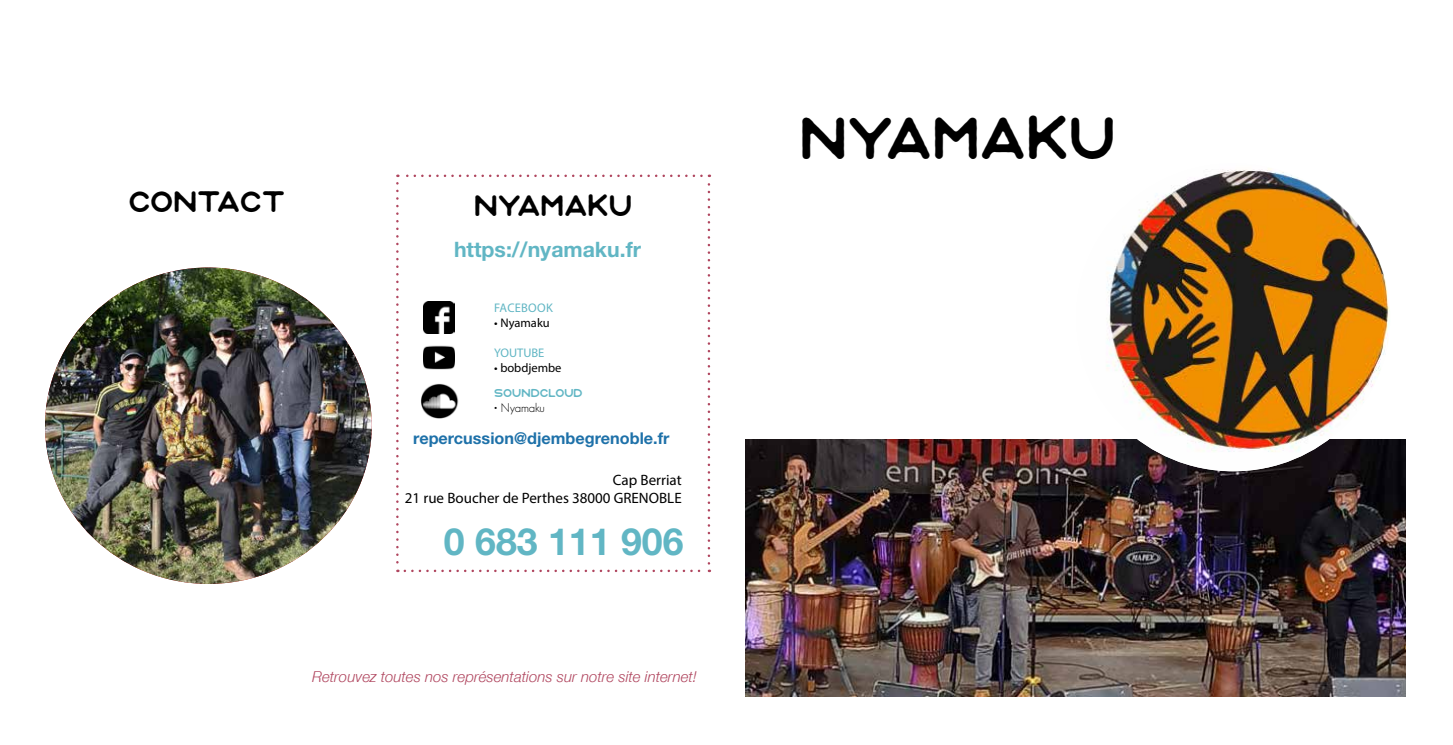
<style>
.page{position:relative;width:1453px;height:745px;background:#fff}
.page>*{position:absolute;margin:0;border:0;box-sizing:border-box;transform-origin:0 0}
.t1{font:45px "Old Growth";color:#000}
.t2{font:700 37.5px "Helvetica Neue";color:#61b6c4}
.t3{font:22.5px "Old Growth";color:#000}
.t4{font:700 21.25px "Helvetica Neue";color:#61b6c4}
.t5{font:700 16.25px "Helvetica Neue";color:#1e71a9}
.t6{font:italic 15px "Helvetica Neue";color:#b0465f}
.t7{font:15px/18px "Myriad Pro";color:#000;text-align:right}
.t8{font:12.5px "Myriad Pro";color:#000}
.t9{font:12.5px "Myriad Pro";letter-spacing:.005em;color:#61b6c4}
.t10{font:300 12.38px "Geosans";color:#000}
.t11{font:8.75px "Old Growth";color:#61b6c4}
</style>
<div class="page">
<img style="left:745px;top:439px;width:661px;height:256px">
<img style="left:1076px;top:168px;width:314px;height:303px">
<svg style="left:396px;top:183px;width:3px;height:388px"></svg>
<svg style="left:405px;top:569px;width:305px;height:2px"></svg>
<svg style="left:708px;top:174px;width:2px;height:389px"></svg>
<svg style="left:397px;top:174px;width:304px;height:3px"></svg>
<img style="left:424px;top:301px;width:31px;height:32px">
<img style="left:423px;top:345px;width:32px;height:24px">
<img style="left:45px;top:267px;width:327px;height:316px">
<img style="left:421px;top:384px;width:38px;height:33px">
<h3 class="t3" style="left:128px;top:191px;width:158px">CONTACT</h3>
<h3 class="t3" style="left:474px;top:195px;width:159px">NYAMAKU</h3>
<h3 class="t4" style="left:454px;top:236px;width:188px">https://nyamaku.fr</h3>
<p class="t9" style="left:494px;top:300px;width:60px">Facebook</p>
<p class="t8" style="left:494px;top:315px;width:57px">• Nyamaku</p>
<p class="t9" style="left:494px;top:345px;width:45px">YOUTUBE</p>
<p class="t8" style="left:494px;top:360px;width:69px">• bobdjembe</p>
<p class="t11" style="left:494px;top:389px;width:90px">SOUNDCLOUD</p>
<p class="t10" style="left:494px;top:401px;width:52px">• Nyamaku</p>
<p class="t5" style="left:413px;top:428px;width:258px">repercussion@djembegrenoble.fr</p>
<p class="t7" style="left:405px;top:470px;width:278px">Cap Berriat<br>21 rue Boucher de Perthes 38000 GRENOBLE</p>
<h2 class="t2" style="left:444px;top:518px;width:241px">0 683 111 906</h2>
<p class="t6" style="left:312px;top:667px;width:386px">Retrouvez toutes nos représentations sur notre site internet!</p>
<h1 class="t1" style="left:800px;top:117px;width:317px">NYAMAKU</h1>
</div>
